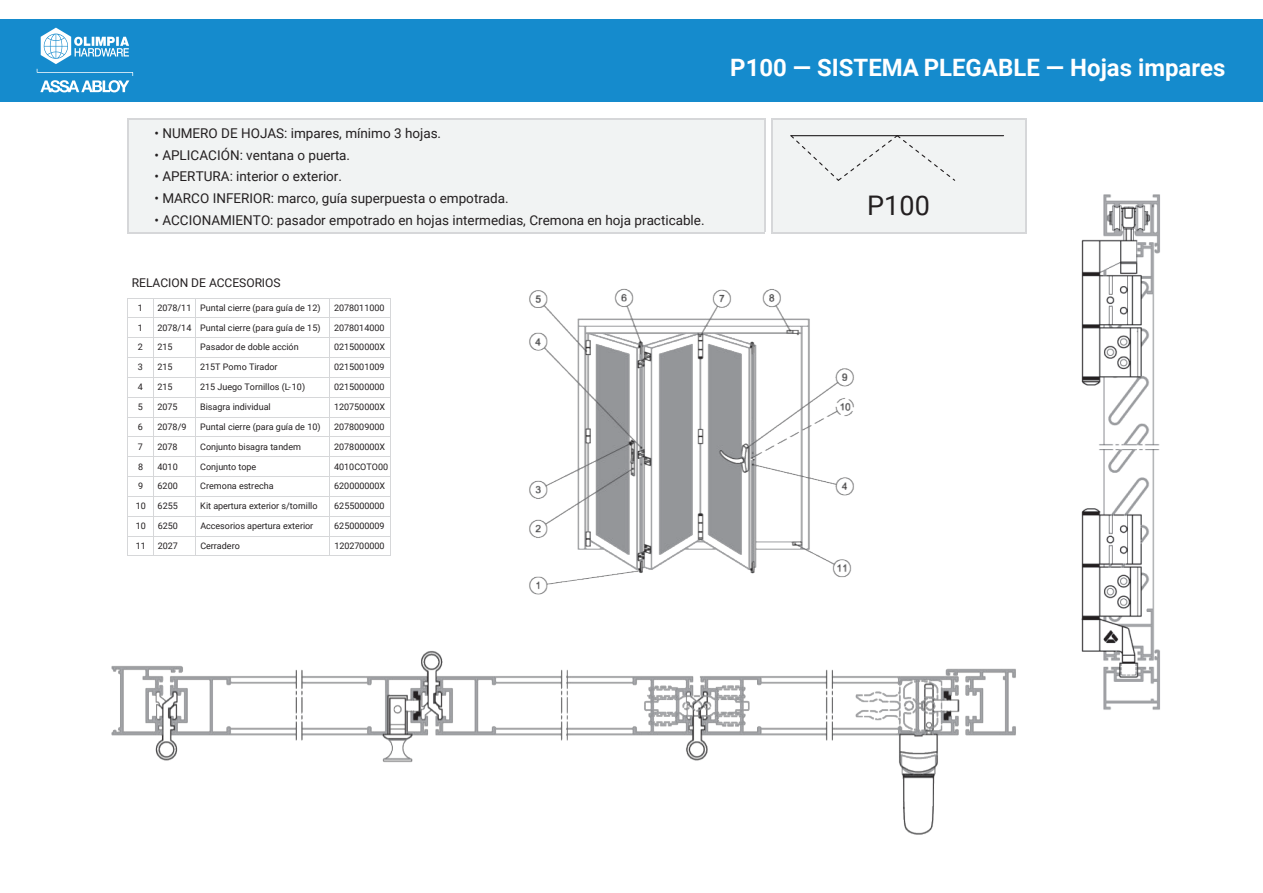
<style>
.page{position:relative;width:1263px;height:893px;background:#fff}
.page>*{position:absolute;margin:0;border:0;box-sizing:border-box;transform-origin:0 0}
.t1{font:27px "Roboto";color:#231f20}
.t2{font:700 24px "Roboto";color:#fff}
.t3{font:13.5px "Roboto";color:#231f20}
.t4{font:12px "Roboto";color:#231f20}
.t5{font:9px "Roboto";letter-spacing:-.005em;color:#231f20}
</style>
<div class="page">
<div style="left:0;top:19px;width:1263px;height:83px;background:#158bcd"></div>
<img style="left:529px;top:288px;width:325px;height:307px">
<div style="left:127px;top:119px;width:638px;height:114px;background:#f1f3f3"></div>
<hr style="left:127px;top:119px;width:2px;height:113px;background:#d6d7d9">
<hr style="left:764px;top:119px;width:1px;height:113px;background:#d6d7d9">
<hr style="left:127px;top:119px;width:638px;height:1px;background:#d6d7d9">
<hr style="left:127px;top:232px;width:638px;height:1px;background:#d6d7d9">
<div style="left:771px;top:118px;width:255px;height:115px;background:#f1f3f3"></div>
<hr style="left:771px;top:118px;width:2px;height:114px;background:#d6d7d9">
<hr style="left:1025px;top:118px;width:1px;height:114px;background:#d6d7d9">
<hr style="left:771px;top:118px;width:255px;height:2px;background:#d6d7d9">
<hr style="left:771px;top:232px;width:255px;height:1px;background:#d6d7d9">
<img style="left:111px;top:651px;width:905px;height:184px">
<img style="left:1081px;top:194px;width:79px;height:516px">
<hr style="left:127px;top:298px;width:1px;height:258px;background:#d6d7d9">
<hr style="left:153px;top:298px;width:1px;height:258px;background:#d6d7d9">
<hr style="left:195px;top:298px;width:1px;height:258px;background:#d6d7d9">
<hr style="left:329px;top:298px;width:1px;height:258px;background:#d6d7d9">
<hr style="left:390px;top:298px;width:1px;height:258px;background:#d6d7d9">
<hr style="left:127px;top:298px;width:264px;height:1px;background:#d6d7d9">
<hr style="left:128px;top:317px;width:262px;height:1px;background:#d6d7d9">
<hr style="left:128px;top:337px;width:262px;height:1px;background:#d6d7d9">
<hr style="left:128px;top:357px;width:262px;height:1px;background:#d6d7d9">
<hr style="left:128px;top:377px;width:262px;height:1px;background:#d6d7d9">
<hr style="left:128px;top:397px;width:262px;height:1px;background:#d6d7d9">
<hr style="left:128px;top:417px;width:262px;height:1px;background:#d6d7d9">
<hr style="left:128px;top:436px;width:262px;height:1px;background:#d6d7d9">
<hr style="left:128px;top:456px;width:262px;height:1px;background:#d6d7d9">
<hr style="left:128px;top:476px;width:262px;height:1px;background:#d6d7d9">
<hr style="left:128px;top:496px;width:262px;height:1px;background:#d6d7d9">
<hr style="left:128px;top:516px;width:262px;height:1px;background:#d6d7d9">
<hr style="left:128px;top:536px;width:262px;height:1px;background:#d6d7d9">
<hr style="left:127px;top:555px;width:264px;height:1px;background:#d6d7d9">
<hr style="left:791px;top:135px;width:212px;height:1px;background:#231f20">
<svg style="left:790px;top:135px;width:166px;height:46px"></svg>
<svg style="left:37px;top:28px;width:96px;height:64px"></svg>
<h3 class="t3" style="left:154px;top:124px;width:288px">• NUMERO DE HOJAS: impares, mínimo 3 hojas.</h3>
<h3 class="t3" style="left:154px;top:146px;width:197px">• APLICACIÓN: ventana o puerta.</h3>
<h3 class="t3" style="left:154px;top:167px;width:189px">• APERTURA: interior o exterior.</h3>
<h3 class="t3" style="left:154px;top:189px;width:356px">• MARCO INFERIOR: marco, guía superpuesta o empotrada.</h3>
<h3 class="t3" style="left:154px;top:211px;width:552px">• ACCIONAMIENTO: pasador empotrado en hojas intermedias, Cremona en hoja practicable.</h3>
<h3 class="t4" style="left:132px;top:274px;width:150px">RELACION DE ACCESORIOS</h3>
<p class="t5" style="left:138px;top:301px;width:7px">1</p>
<p class="t5" style="left:158px;top:301px;width:164px">2078/11 Puntal cierre (para guía de 12)</p>
<p class="t5" style="left:334px;top:301px;width:52px">2078011000</p>
<p class="t5" style="left:138px;top:321px;width:7px">1</p>
<p class="t5" style="left:158px;top:321px;width:164px">2078/14 Puntal cierre (para guía de 15)</p>
<p class="t5" style="left:334px;top:321px;width:52px">2078014000</p>
<p class="t5" style="left:138px;top:341px;width:7px">2</p>
<p class="t5" style="left:158px;top:341px;width:17px">215</p>
<p class="t5" style="left:200px;top:341px;width:100px">Pasador de doble acción</p>
<p class="t5" style="left:334px;top:341px;width:52px">021500000X</p>
<p class="t5" style="left:138px;top:361px;width:7px">3</p>
<p class="t5" style="left:158px;top:361px;width:17px">215</p>
<p class="t5" style="left:200px;top:361px;width:79px">215T Pomo Tirador</p>
<p class="t5" style="left:334px;top:361px;width:52px">0215001009</p>
<p class="t5" style="left:138px;top:381px;width:7px">4</p>
<p class="t5" style="left:158px;top:381px;width:17px">215</p>
<p class="t5" style="left:200px;top:381px;width:106px">215 Juego Tornillos (L-10)</p>
<p class="t5" style="left:334px;top:381px;width:52px">0215000000</p>
<p class="t5" style="left:138px;top:400px;width:7px">5</p>
<p class="t5" style="left:158px;top:400px;width:22px">2075</p>
<p class="t5" style="left:200px;top:400px;width:72px">Bisagra individual</p>
<p class="t5" style="left:334px;top:400px;width:52px">120750000X</p>
<p class="t5" style="left:138px;top:420px;width:7px">6</p>
<p class="t5" style="left:158px;top:420px;width:30px">2078/9</p>
<p class="t5" style="left:200px;top:420px;width:122px">Puntal cierre (para guía de 10)</p>
<p class="t5" style="left:334px;top:420px;width:52px">2078009000</p>
<p class="t5" style="left:138px;top:440px;width:7px">7</p>
<p class="t5" style="left:158px;top:440px;width:22px">2078</p>
<p class="t5" style="left:200px;top:440px;width:102px">Conjunto bisagra tandem</p>
<p class="t5" style="left:334px;top:440px;width:52px">207800000X</p>
<p class="t5" style="left:138px;top:460px;width:7px">8</p>
<p class="t5" style="left:158px;top:460px;width:22px">4010</p>
<p class="t5" style="left:200px;top:460px;width:58px">Conjunto tope</p>
<p class="t5" style="left:334px;top:460px;width:55px">4010COTO00</p>
<p class="t5" style="left:138px;top:480px;width:7px">9</p>
<p class="t5" style="left:158px;top:480px;width:22px">6200</p>
<p class="t5" style="left:200px;top:480px;width:75px">Cremona estrecha</p>
<p class="t5" style="left:334px;top:480px;width:52px">620000000X</p>
<p class="t5" style="left:136px;top:500px;width:12px">10</p>
<p class="t5" style="left:158px;top:500px;width:22px">6255</p>
<p class="t5" style="left:200px;top:500px;width:119px">Kit apertura exterior s/tornillo</p>
<p class="t5" style="left:334px;top:500px;width:52px">6255000000</p>
<p class="t5" style="left:136px;top:519px;width:12px">10</p>
<p class="t5" style="left:158px;top:519px;width:22px">6250</p>
<p class="t5" style="left:200px;top:519px;width:115px">Accesorios apertura exterior</p>
<p class="t5" style="left:334px;top:519px;width:52px">6250000009</p>
<p class="t5" style="left:136px;top:539px;width:12px">11</p>
<p class="t5" style="left:158px;top:539px;width:22px">2027</p>
<p class="t5" style="left:200px;top:539px;width:41px">Cerradero</p>
<p class="t5" style="left:334px;top:539px;width:52px">1202700000</p>
<h2 class="t2" style="left:730px;top:50px;width:497px">P100 — SISTEMA PLEGABLE — Hojas impares</h2>
<h1 class="t1" style="left:867px;top:187px;width:64px">P100</h1>
</div>
